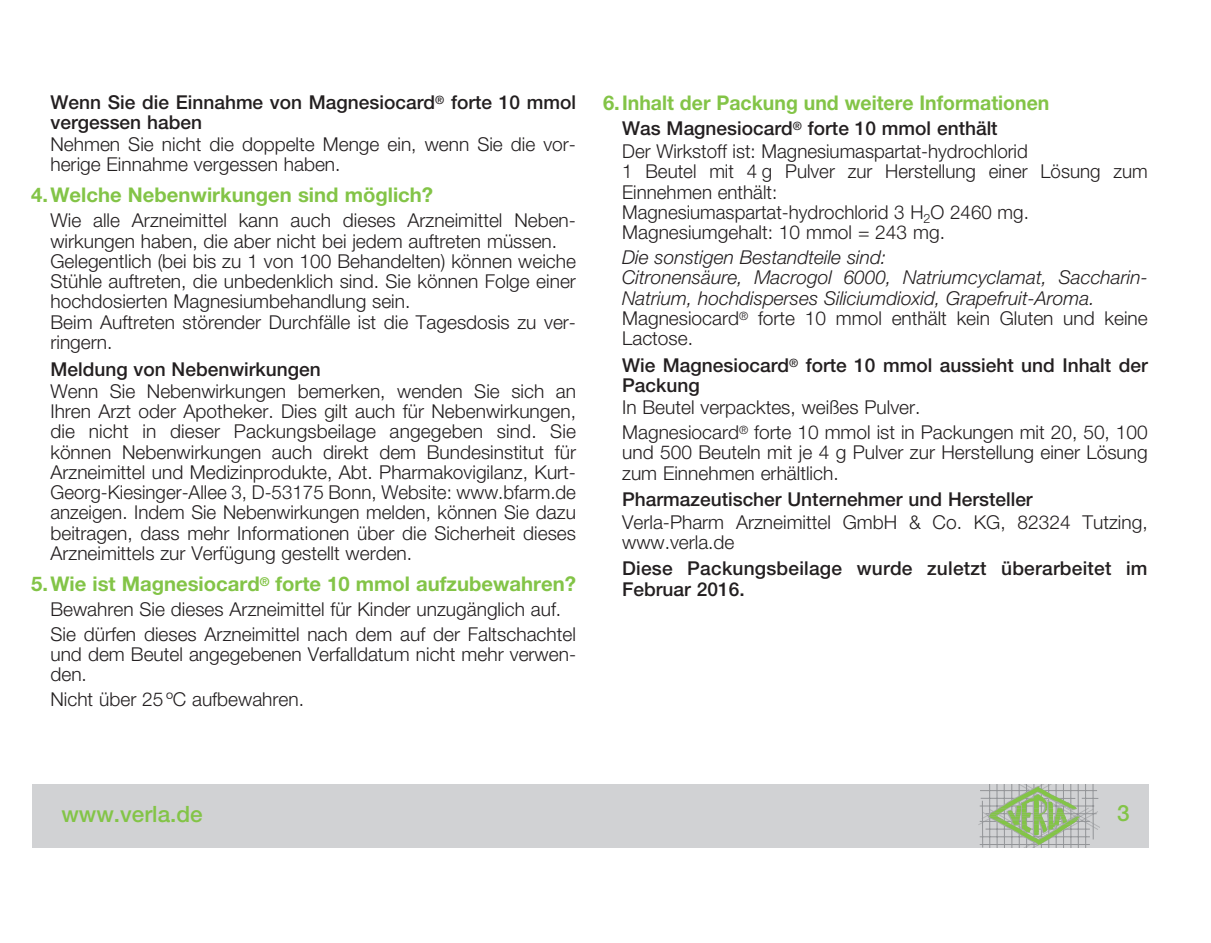
<style>
.page{position:relative;width:1211px;height:943px;background:#fff}
.page>*{position:absolute;margin:0;border:0;box-sizing:border-box;transform-origin:0 0}
.t1{font:500 22.5px "Helvetica Neue LT Pro";color:#83c447}
.t2{font:700 20.25px "Helvetica Neue LT Pro";color:#83c447}
.t3{font:300 19.12px/20.2px "Helvetica Neue LT Pro";color:#231f20}
.t4{font:500 19.12px/20.2px "Helvetica Neue LT Pro";color:#231f20}
.t5{font:italic 300 19.12px/20.2px "Helvetica Neue LT Pro";color:#231f20}
.s1{font-weight:500}
.s2{font-style:normal}
</style>
<div class="page">
<div style="left:32px;top:784px;width:1116px;height:64px;background:#d1d2d4"></div>
<hr style="left:985px;top:906px;width:105px;height:1px;background:#939598">
<hr style="left:985px;top:898px;width:105px;height:1px;background:#939598">
<hr style="left:985px;top:890px;width:105px;height:1px;background:#939598">
<hr style="left:985px;top:874px;width:105px;height:1px;background:#939598">
<hr style="left:983px;top:852px;width:107px;height:1px;background:#939598">
<hr style="left:985px;top:859px;width:105px;height:1px;background:#939598">
<hr style="left:979px;top:867px;width:111px;height:1px;background:#939598">
<hr style="left:985px;top:882px;width:105px;height:1px;background:#939598">
<svg style="left:978px;top:784px;width:122px;height:64px"></svg>
<p class="t4" style="left:50px;top:92px;width:527px">Wenn Sie die Einnahme von Magnesiocard<sup>®</sup> forte 10 mmol vergessen haben</p>
<p class="t3" style="left:50px;top:134px;width:527px">Nehmen Sie nicht die doppelte Menge ein, wenn Sie die vor&shy;herige Einnahme vergessen haben.</p>
<p class="t2" style="left:31px;top:182px;width:403px">4.Welche Nebenwirkungen sind möglich?</p>
<p class="t3" style="left:50px;top:210px;width:527px">Wie alle Arzneimittel kann auch dieses Arzneimittel Neben&shy;wirkungen haben, die aber nicht bei jedem auftreten müssen.<br>Gelegentlich (bei bis zu 1 von 100 Behandelten) können weiche Stühle auftreten, die unbedenklich sind. Sie können Folge einer hochdosierten Magnesiumbehandlung sein.<br>Beim Auftreten störender Durchfälle ist die Tagesdosis zu ver&shy;ringern.</p>
<p class="t4" style="left:50px;top:358px;width:272px">Meldung von Nebenwirkungen</p>
<p class="t3" style="left:50px;top:380px;width:527px;text-align:justify">Wenn Sie Nebenwirkungen bemerken, wenden Sie sich an Ihren Arzt oder Apotheker. Dies gilt auch für Nebenwirkungen, die nicht in dieser Packungsbeilage angegeben sind. Sie können Nebenwirkungen auch direkt dem Bundesinstitut für Arzneimittel und Medizinprodukte, Abt. Pharmakovigilanz, Kurt-Georg-Kiesinger-Allee 3, D-53175 Bonn, Website: www.bfarm.de anzeigen. Indem Sie Nebenwirkungen melden, können Sie dazu beitragen, dass mehr Informationen über die Sicherheit dieses Arzneimittels zur Verfügung gestellt werden.</p>
<p class="t2" style="left:31px;top:571px;width:546px">5.Wie ist Magnesiocard<sup>®</sup> forte 10 mmol aufzubewahren?</p>
<p class="t3" style="left:50px;top:596px;width:527px;line-height:25px">Bewahren Sie dieses Arzneimittel für Kinder unzugänglich auf.<br>Sie dürfen dieses Arzneimittel nach dem auf der Faltschachtel</p>
<p class="t3" style="left:50px;top:644px;width:527px">und dem Beutel angegebenen Verfalldatum nicht mehr verwen&shy;den.</p>
<p class="t3" style="left:50px;top:689px;width:255px">Nicht über 25 ºC aufbewahren.</p>
<p class="t2" style="left:603px;top:90px;width:448px">6.Inhalt der Packung und weitere Informationen</p>
<p class="t3" style="left:622px;top:116px;width:407px;line-height:23.4px"><span class="s1">Was Magnesiocard</span><sup>®</sup> <span class="s1">forte 10 mmol enthält<br></span>Der Wirkstoff ist: Magnesiumaspartat-hydrochlorid</p>
<p class="t3" style="left:622px;top:161px;width:527px">1 Beutel mit 4 g Pulver zur Herstellung einer Lösung zum Einnehmen enthält:<br>Magnesiumaspartat-hydrochlorid 3 H<sub>2</sub>O 2460 mg.<br>Magnesiumgehalt: 10 mmol = 243 mg.</p>
<p class="t5" style="left:622px;top:247px;width:527px">Die sonstigen Bestandteile sind:<br>Citronensäure, Macrogol 6000, Natriumcyclamat, Saccharin-Natrium, hochdisperses Siliciumdioxid, Grapefruit-Aroma.<br><span class="s2">Magnesiocard</span><sup>®</sup> <span class="s2">forte 10 mmol enthält kein Gluten und keine Lactose.</span></p>
<p class="t4" style="left:622px;top:355px;width:527px">Wie Magnesiocard<sup>®</sup> forte 10 mmol aussieht und Inhalt der<br>Packung</p>
<p class="t3" style="left:622px;top:394px;width:527px;line-height:25px">In Beutel verpacktes, weißes Pulver.<br>Magnesiocard<sup>®</sup> forte 10 mmol ist in Packungen mit 20, 50, 100</p>
<p class="t3" style="left:622px;top:442px;width:527px">und 500 Beuteln mit je 4 g Pulver zur Herstellung einer Lösung zum Einnehmen erhältlich.</p>
<p class="t4" style="left:622px;top:489px;width:412px">Pharmazeutischer Unternehmer und Hersteller</p>
<p class="t3" style="left:622px;top:511px;width:527px">Verla-Pharm Arzneimittel GmbH &amp; Co. KG, 82324 Tutzing, www.verla.de</p>
<p class="t4" style="left:622px;top:558px;width:527px">Diese Packungsbeilage wurde zuletzt überarbeitet im<br>Februar 2016.</p>
<p class="t1" style="left:61px;top:800px;width:143px">www.verla.de</p>
<p class="t1" style="left:1117px;top:799px;width:14px">3</p>
</div>
